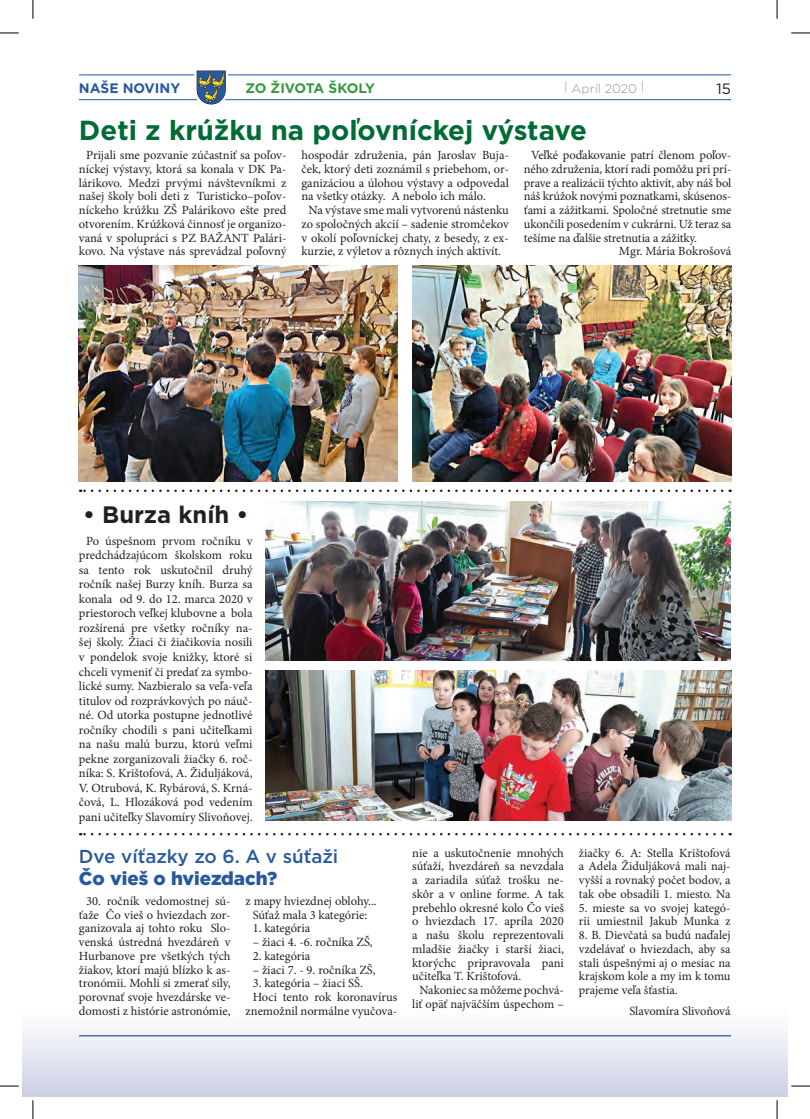
<style>
.page{position:relative;width:810px;height:1119px;background:#fff}
.page>*{position:absolute;margin:0;border:0;box-sizing:border-box;transform-origin:0 0}
.t1{font:700 27.5px "Gotham";color:#006b34}
.t2{font:700 23.75px "Gotham";color:#231f20}
.t3{font:500 18.75px "Gotham";color:#28589e}
.t4{font:900 18.75px "Gotham";color:#28589e}
.t5{font:15px "Gotham";color:#231f20}
.t6{font:700 13.75px "Gotham";letter-spacing:-.03em;color:#35983f}
.t7{font:700 13.75px "Gotham";color:#28589e}
.t8{font:12.5px/13.8px "Minion Pro";letter-spacing:-.005em;color:#231f20;text-align:center}
.t9{font:300 12.5px "Gotham";color:#939598}
</style>
<div class="page">
<div style="left:22px;top:954px;width:766px;height:142px;background:linear-gradient(to bottom,#fff,#d4d7e9)"></div>
<hr style="left:79px;top:75px;width:652px;height:1px;background:#28589e">
<hr style="left:79px;top:99px;width:652px;height:1px;background:#28589e">
<hr style="left:79px;top:1034px;width:652px;height:2px;background:#28589e">
<svg style="left:193px;top:70px;width:36px;height:35px"></svg>
<svg style="left:80px;top:489px;width:642px;height:3px"></svg>
<svg style="left:80px;top:833px;width:642px;height:2px"></svg>
<img style="left:79px;top:265px;width:319px;height:216px">
<img style="left:412px;top:265px;width:319px;height:216px">
<img style="left:265px;top:670px;width:466px;height:150px">
<img style="left:265px;top:501px;width:466px;height:159px">
<svg style="left:0;top:32px;width:19px;height:2px"></svg>
<svg style="left:791px;top:32px;width:19px;height:2px"></svg>
<svg style="left:0;top:1085px;width:19px;height:1px"></svg>
<svg style="left:791px;top:1085px;width:19px;height:1px"></svg>
<svg style="left:32px;top:0;width:2px;height:19px"></svg>
<svg style="left:32px;top:1100px;width:2px;height:18px"></svg>
<svg style="left:776px;top:0;width:2px;height:19px"></svg>
<svg style="left:776px;top:1100px;width:2px;height:18px"></svg>
<p class="t7" style="left:79px;top:79px;width:103px">NAŠE NOVINY</p>
<p class="t6" style="left:246px;top:79px;width:131px">ZO ŽIVOTA ŠKOLY</p>
<p class="t9" style="left:564px;top:80px;width:82px">| Apríl 2020 |</p>
<p class="t5" style="left:716px;top:79px;width:16px">15</p>
<h1 class="t1" style="left:79px;top:112px;width:509px">Deti z krúžku na poľovníckej výstave</h1>
<p class="t8" style="left:79px;top:148px;width:209px">Prijali sme pozvanie zúčastniť sa poľov&shy;níckej výstavy, ktorá sa konala v DK Pa&shy;lárikovo. Medzi prvými návštevníkmi z našej školy boli deti z Turisticko–poľov&shy;níckeho krúžku ZŠ Palárikovo ešte pred otvorením. Krúžková činnosť je organizo&shy;vaná v spolupráci s PZ BAŽANT Palári&shy;kovo. Na výstave nás sprevádzal poľovný</p>
<p class="t8" style="left:301px;top:148px;width:209px">hospodár združenia, pán Jaroslav Buja-</p>
<p class="t8" style="left:301px;top:162px;width:209px">ček, ktorý deti zoznámil s priebehom, or-</p>
<p class="t8" style="left:301px;top:176px;width:209px">ganizáciou a úlohou výstavy a odpovedal</p>
<p class="t8" style="left:301px;top:189px;width:186px">na všetky otázky. A nebolo ich málo.</p>
<p class="t8" style="left:309px;top:203px;width:202px">Na výstave sme mali vytvorenú nástenku</p>
<p class="t8" style="left:301px;top:217px;width:209px">zo spoločných akcií – sadenie stromčekov</p>
<p class="t8" style="left:301px;top:231px;width:209px">v okolí poľovníckej chaty, z besedy, z ex-</p>
<p class="t8" style="left:301px;top:244px;width:201px">kurzie, z výletov a rôznych iných aktivít.</p>
<p class="t8" style="left:531px;top:148px;width:202px">Veľké poďakovanie patrí členom poľov-</p>
<p class="t8" style="left:524px;top:162px;width:209px">ného združenia, ktorí radi pomôžu pri prí-</p>
<p class="t8" style="left:524px;top:176px;width:209px">prave a realizácii týchto aktivít, aby náš bol</p>
<p class="t8" style="left:524px;top:189px;width:209px">náš krúžok novými poznatkami, skúsenos-</p>
<p class="t8" style="left:524px;top:203px;width:209px">ťami a zážitkami. Spoločné stretnutie sme</p>
<p class="t8" style="left:524px;top:217px;width:209px">ukončili posedením v cukrárni. Už teraz sa</p>
<p class="t8" style="left:524px;top:231px;width:175px">tešíme na ďalšie stretnutia a zážitky.</p>
<p class="t8" style="left:619px;top:244px;width:114px">Mgr. Mária Bokrošová</p>
<h2 class="t2" style="left:83px;top:499px;width:167px">• Burza kníh •</h2>
<p class="t8" style="left:79px;top:533px;width:175px;line-height:14.5px">Po úspešnom prvom ročníku v predchádzajúcom školskom roku sa tento rok uskutočnil druhý ročník našej Burzy kníh. Burza sa konala od 9. do 12. marca 2020 v priestoroch veľkej klubovne a bola rozšírená pre všetky ročníky na&shy;šej školy. Žiaci či žiačikovia nosili v pondelok svoje knižky, ktoré si chceli vymeniť či predať za symbo&shy;lické sumy. Nazbieralo sa veľa-veľa titulov od rozprávkových po náuč&shy;né. Od utorka postupne jednotlivé ročníky chodili s pani učiteľkami na našu malú burzu, ktorú veľmi pekne zorganizovali žiačky 6. roč&shy;níka: S. Krištofová, A. Židuljáková, V. Otrubová, K. Rybárová, S. Krná&shy;čová, L. Hlozáková pod vedením pani učiteľky Slavomíry Slivoňovej.</p>
<h3 class="t3" style="left:79px;top:843px;width:261px">Dve víťazky zo 6. A v súťaži</h3>
<h3 class="t4" style="left:79px;top:865px;width:200px">Čo vieš o hviezdach?</h3>
<p class="t8" style="left:79px;top:893px;width:153px">30. ročník vedomostnej sú&shy;ťaže Čo vieš o hviezdach zor&shy;ganizovala aj tohto roku Slo&shy;venská ústredná hvezdáreň v<br>Hurbanove pre všetkých tých žiakov, ktorí majú blízko k as&shy;tronómii. Mohli si zmerať sily, porovnať svoje hvezdárske ve&shy;domosti z histórie astronómie,</p>
<p class="t8" style="left:246px;top:893px;width:133px">z mapy hviezdnej oblohy...<br>Súťaž mala 3 kategórie:</p>
<p class="t8" style="left:253px;top:921px;width:59px">1. kategória</p>
<p class="t8" style="left:253px;top:935px;width:122px">– žiaci 4. -6. ročníka ZŠ,</p>
<p class="t8" style="left:253px;top:948px;width:59px">2. kategória</p>
<p class="t8" style="left:253px;top:962px;width:124px">– žiaci 7. - 9. ročníka ZŠ,</p>
<p class="t8" style="left:253px;top:976px;width:112px">3. kategória – žiaci SŠ.</p>
<p class="t8" style="left:253px;top:990px;width:146px">Hoci tento rok koronavírus</p>
<p class="t8" style="left:246px;top:1003px;width:153px">znemožnil normálne vyučova-</p>
<p class="t8" style="left:412px;top:845px;width:153px">nie a uskutočnenie mnohých</p>
<p class="t8" style="left:412px;top:859px;width:153px">súťaží, hvezdáreň sa nevzdala</p>
<p class="t8" style="left:412px;top:873px;width:153px">a zariadila súťaž trošku ne-</p>
<p class="t8" style="left:412px;top:886px;width:153px">skôr a v online forme. A tak</p>
<p class="t8" style="left:412px;top:900px;width:153px">prebehlo okresné kolo Čo vieš</p>
<p class="t8" style="left:412px;top:914px;width:153px">o hviezdach 17. apríla 2020</p>
<p class="t8" style="left:412px;top:928px;width:153px">a našu školu reprezentovali</p>
<p class="t8" style="left:412px;top:941px;width:153px">mladšie žiačky i starší žiaci,</p>
<p class="t8" style="left:412px;top:955px;width:153px">ktorýchc pripravovala pani</p>
<p class="t8" style="left:412px;top:969px;width:110px">učiteľka T. Krištofová.</p>
<p class="t8" style="left:419px;top:983px;width:146px">Nakoniec sa môžeme pochvá-</p>
<p class="t8" style="left:412px;top:996px;width:153px">liť opäť najväčším úspechom –</p>
<p class="t8" style="left:579px;top:845px;width:153px;text-align:justify">žiačky 6. A: Stella Krištofová a Adela Židuljáková mali naj&shy;vyšší a rovnaký počet bodov, a tak obe obsadili 1. miesto. Na</p>
<p class="t8" style="left:579px;top:900px;width:153px;text-align:left">5. mieste sa vo svojej kategó&shy;rii umiestnil Jakub Munka z</p>
<p class="t8" style="left:579px;top:928px;width:153px;text-align:justify">8. B. Dievčatá sa budú naďalej vzdelávať o hviezdach, aby sa stali úspešnými aj o mesiac na krajskom kole a my im k tomu prajeme veľa šťastia.</p>
<p class="t8" style="left:629px;top:1004px;width:103px">Slavomíra Slivoňová</p>
</div>
